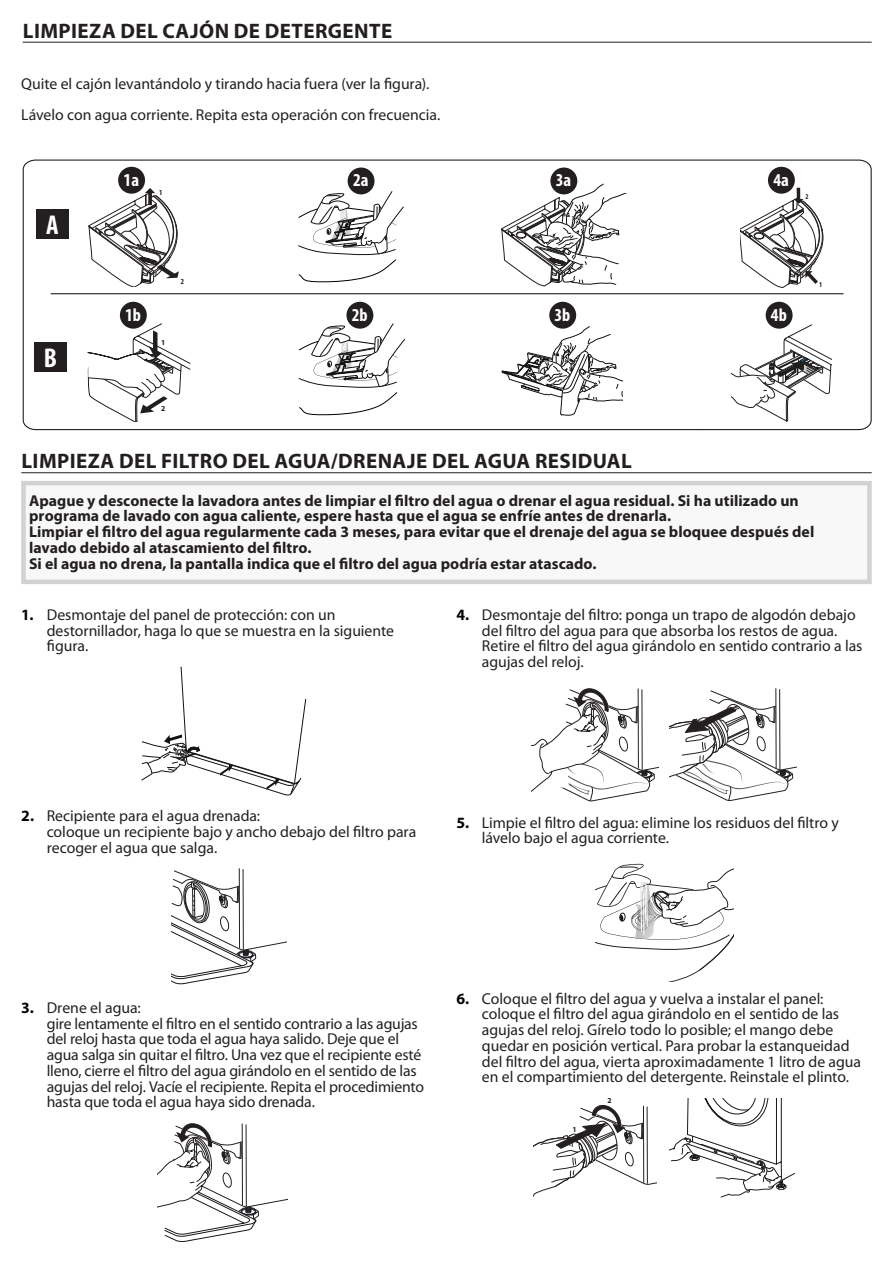
<style>
.page{position:relative;width:893px;height:1263px;background:#fff}
.page>*{position:absolute;margin:0;border:0;box-sizing:border-box;transform-origin:0 0}
.t1{font:700 condensed 27.3px "Myriad Pro";color:#fff}
.Header_14_Underline{font:700 21px "Myriad Pro";letter-spacing:.02em;color:#231f20}
.t2{font:700 condensed 18.15px "Myriad Pro";color:#fff}
.Testo_10_5{font:15.75px/15.8px "Myriad Pro";letter-spacing:-.005em;color:#231f20}
.Header_Bold_Underlin{font:700 15.75px/15.8px "Myriad Pro";color:#231f20}
.t3{font:700 7.65px "Myriad Pro";color:#231f20}
.t4{font:700 condensed 7.65px "Myriad Pro";color:#231f20}
.t5{font:700 7.5px "Myriad Pro";color:#201d1e}
.t6{font:700 condensed 7.35px "Myriad Pro";color:#231f20}
.s1{font-weight:700;color:#040504}
</style>
<div class="page">
<hr style="left:23px;top:42px;width:849px;height:1px;background:#231f20">
<hr style="left:21px;top:472px;width:851px;height:1px;background:#231f20">
<div style="left:24px;top:483px;width:845px;height:99px;background:#f8f8f9"></div>
<div style="left:21px;top:481px;width:851px;height:103px;border:4px solid #d1d2d4"></div>
<svg style="left:141px;top:666px;width:165px;height:130px"></svg>
<svg style="left:171px;top:868px;width:115px;height:116px"></svg>
<svg style="left:158px;top:1123px;width:130px;height:119px"></svg>
<svg style="left:531px;top:688px;width:128px;height:114px"></svg>
<svg style="left:669px;top:688px;width:128px;height:113px"></svg>
<svg style="left:595px;top:863px;width:138px;height:119px"></svg>
<svg style="left:534px;top:1105px;width:122px;height:91px"></svg>
<svg style="left:669px;top:1098px;width:126px;height:99px"></svg>
<svg style="left:23px;top:160px;width:849px;height:270px"></svg>
<svg style="left:88px;top:323px;width:102px;height:99px"></svg>
<svg style="left:501px;top:326px;width:121px;height:90px"></svg>
<svg style="left:731px;top:325px;width:100px;height:96px"></svg>
<svg style="left:298px;top:320px;width:107px;height:97px"></svg>
<svg style="left:297px;top:191px;width:106px;height:94px"></svg>
<svg style="left:502px;top:183px;width:125px;height:103px"></svg>
<svg style="left:741px;top:188px;width:82px;height:100px"></svg>
<svg style="left:89px;top:188px;width:91px;height:98px"></svg>
<div style="left:115px;top:164px;width:33px;height:32px;background:#fff;border-radius:50%"></div>
<div style="left:118px;top:167px;width:27px;height:27px;background:#231f20;border-radius:50%"></div>
<svg style="left:117px;top:299px;width:32px;height:32px"></svg>
<div style="left:120px;top:302px;width:27px;height:27px;background:#231f20;border-radius:50%"></div>
<svg style="left:345px;top:165px;width:32px;height:32px"></svg>
<div style="left:348px;top:168px;width:26px;height:26px;background:#231f20;border-radius:50%"></div>
<svg style="left:344px;top:299px;width:32px;height:32px"></svg>
<div style="left:346px;top:302px;width:27px;height:27px;background:#231f20;border-radius:50%"></div>
<svg style="left:548px;top:165px;width:32px;height:32px"></svg>
<div style="left:550px;top:168px;width:27px;height:26px;background:#231f20;border-radius:50%"></div>
<svg style="left:547px;top:299px;width:32px;height:32px"></svg>
<div style="left:549px;top:302px;width:27px;height:27px;background:#231f20;border-radius:50%"></div>
<div style="left:765px;top:164px;width:32px;height:32px;background:#fff;border-radius:50%"></div>
<div style="left:768px;top:167px;width:27px;height:27px;background:#231f20;border-radius:50%"></div>
<svg style="left:763px;top:299px;width:32px;height:32px"></svg>
<div style="left:766px;top:302px;width:27px;height:27px;background:#231f20;border-radius:50%"></div>
<div style="left:36px;top:210px;width:33px;height:29px;background:#231f20"></div>
<div style="left:34px;top:343px;width:33px;height:29px;background:#231f20"></div>
<hr style="left:51px;top:293px;width:792px;height:1px;background:#231f20">
<p class="Header_14_Underline" style="left:23px;top:17px;width:371px">LIMPIEZA DEL CAJÓN DE DETERGENTE</p>
<p class="Testo_10_5" style="left:21px;top:75px;width:410px">Quite el cajón levantándolo y tirando hacia fuera (ver la figura).</p>
<p class="Testo_10_5" style="left:21px;top:107px;width:420px">Lávelo con agua corriente. Repita esta operación con frecuencia.</p>
<p class="t1" style="left:46px;top:208px;width:14px">A</p>
<p class="t1" style="left:44px;top:340px;width:15px">B</p>
<p class="t2" style="left:124px;top:168px;width:17px">1a</p>
<p class="t4" style="left:159px;top:188px;width:5px">1</p>
<p class="t2" style="left:125px;top:303px;width:17px">1b</p>
<p class="t4" style="left:181px;top:277px;width:5px">2</p>
<p class="t5" style="left:161px;top:338px;width:6px">1</p>
<p class="t5" style="left:161px;top:403px;width:6px">2</p>
<p class="t2" style="left:353px;top:169px;width:17px">2a</p>
<p class="t2" style="left:352px;top:303px;width:17px">2b</p>
<p class="t2" style="left:556px;top:169px;width:17px">3a</p>
<p class="t2" style="left:554px;top:303px;width:17px">3b</p>
<p class="t2" style="left:773px;top:168px;width:17px">4a</p>
<p class="t6" style="left:805px;top:192px;width:5px">2</p>
<p class="t2" style="left:771px;top:303px;width:17px">4b</p>
<p class="t6" style="left:819px;top:280px;width:5px">1</p>
<p class="Header_14_Underline" style="left:21px;top:447px;width:612px">LIMPIEZA DEL FILTRO DEL AGUA/DRENAJE DEL AGUA RESIDUAL</p>
<p class="Header_Bold_Underlin" style="left:29px;top:492px;width:771px">Apague y desconecte la lavadora antes de limpiar el filtro del agua o drenar el agua residual. Si ha utilizado un programa de lavado con agua caliente, espere hasta que el agua se enfríe antes de drenarla.</p>
<p class="Header_Bold_Underlin" style="left:29px;top:523px;width:787px">Limpiar el filtro del agua regularmente cada 3 meses, para evitar que el drenaje del agua se bloquee después del lavado debido al atascamiento del filtro.</p>
<p class="Header_Bold_Underlin" style="left:29px;top:555px;width:569px">Si el agua no drena, la pantalla indica que el filtro del agua podría estar atascado.</p>
<p class="Testo_10_5" style="left:47px;top:606px;width:349px;text-indent:-26px"><span class="s1">1.</span> Desmontaje del panel de protección: con un destornillador, haga lo que se muestra en la siguiente figura.</p>
<p class="Testo_10_5" style="left:482px;top:606px;width:382px;text-indent:-26px"><span class="s1">4.</span> Desmontaje del filtro: ponga un trapo de algodón debajo del filtro del agua para que absorba los restos de agua.<br>Retire el filtro del agua girándolo en sentido contrario a las agujas del reloj.</p>
<p class="Testo_10_5" style="left:47px;top:808px;width:371px;text-indent:-26px"><span class="s1">2.</span> Recipiente para el agua drenada:<br>coloque un recipiente bajo y ancho debajo del filtro para recoger el agua que salga.</p>
<p class="Testo_10_5" style="left:482px;top:814px;width:358px;text-indent:-26px"><span class="s1">5.</span> Limpie el filtro del agua: elimine los residuos del filtro y lávelo bajo el agua corriente.</p>
<p class="Testo_10_5" style="left:47px;top:999px;width:379px;text-indent:-26px"><span class="s1">3.</span> Drene el agua:<br>gire lentamente el filtro en el sentido contrario a las agujas del reloj hasta que toda el agua haya salido. Deje que el agua salga sin quitar el filtro. Una vez que el recipiente esté lleno, cierre el filtro del agua girándolo en el sentido de las agujas del reloj. Vacíe el recipiente. Repita el procedimiento hasta que toda el agua haya sido drenada.</p>
<p class="Testo_10_5" style="left:482px;top:990px;width:381px;text-indent:-26px"><span class="s1">6.</span> Coloque el filtro del agua y vuelva a instalar el panel: coloque el filtro del agua girándolo en el sentido de las agujas del reloj. Gírelo todo lo posible; el mango debe quedar en posición vertical. Para probar la estanqueidad del filtro del agua, vierta aproximadamente 1 litro de agua en el compartimiento del detergente. Reinstale el plinto.</p>
<p class="t3" style="left:572px;top:1124px;width:6px">1</p>
<p class="t3" style="left:607px;top:1096px;width:6px">2</p>
</div>
